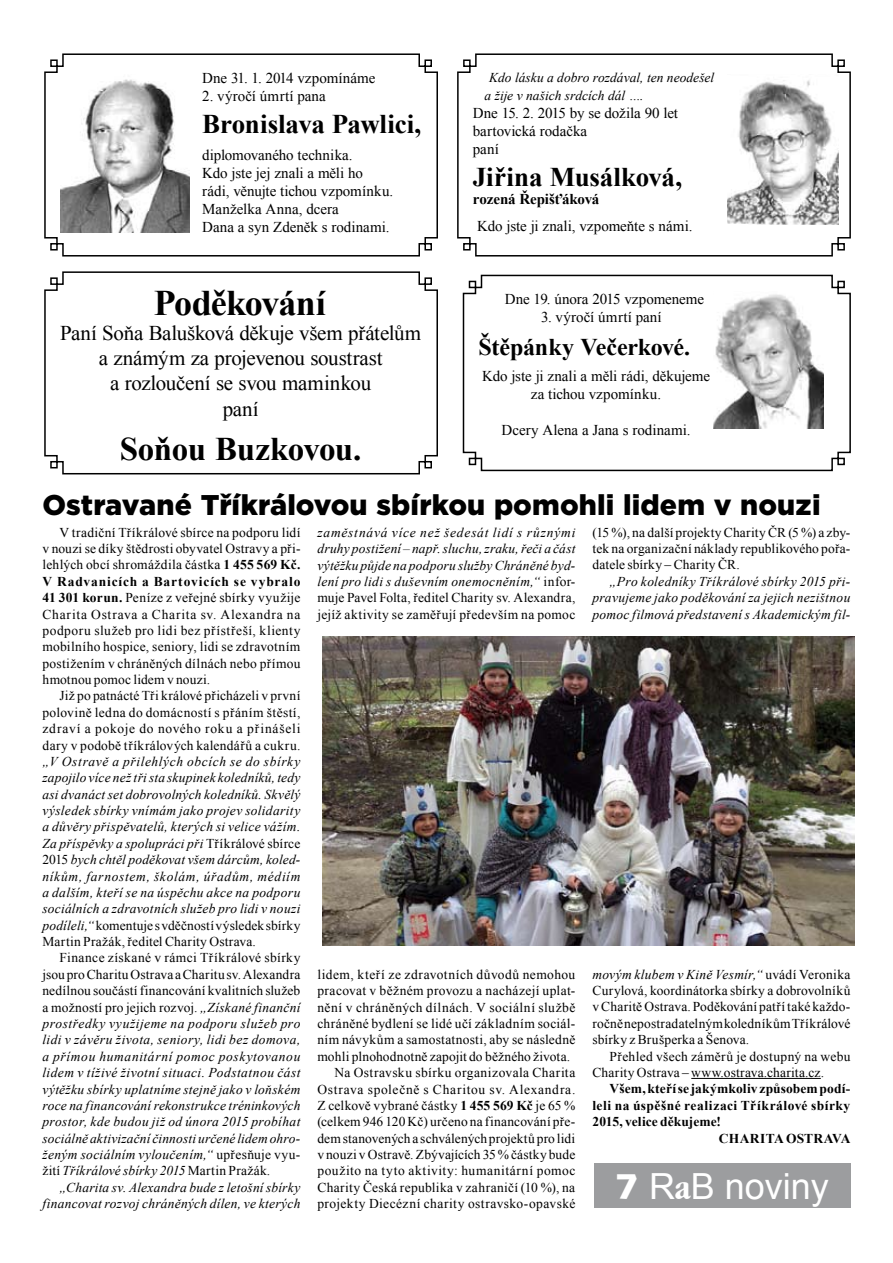
<style>
.page{position:relative;width:893px;height:1263px;background:#fff}
.page>*{position:absolute;margin:0;border:0;box-sizing:border-box;transform-origin:0 0}
.t1{font:36px "Arial";color:#fff}
.t2{font:700 36px "Times New Roman";letter-spacing:-.025em;color:#000}
.t3{font:700 33px "Times New Roman";letter-spacing:-.015em;color:#000}
.t4{font:900 28.5px "Gotham";letter-spacing:.005em;color:#000}
.t5{font:700 27px "Times New Roman";letter-spacing:-.01em;color:#000}
.t6{font:700 24px "Times New Roman";letter-spacing:-.01em;color:#000}
.t7{font:21px/25.3px "Times New Roman";letter-spacing:-.015em;color:#000;text-align:center}
.t8{font:15px/18px "Times New Roman";color:#000}
.t9{font:700 15px "Times New Roman";letter-spacing:-.01em;color:#000}
.t10{font:italic 13.5px/16.4px "Times New Roman";letter-spacing:.015em;color:#000;text-align:justify}
.t11{font:13.5px/16.4px "Times New Roman";letter-spacing:.025em;color:#000;text-align:justify}
.t12{font:13.5px "Times New Roman";letter-spacing:.005em;color:#000}
.t13{font:700 13.5px "Times New Roman";letter-spacing:.02em;color:#000}
.t14{font:13.5px "Times New Roman";letter-spacing:.045em;color:#000}
.t15{font:13.5px "Times New Roman";letter-spacing:.055em;color:#000}
.s1{font-weight:700}
.s2{font-style:normal}
.s3{font-style:italic}
.s4{font-family:"Humanst 531 Blk BTCE Black"}
.s5{font-family:"Garmd ITC Bk Cn BTCE Bold Condensed"}
</style>
<div class="page">
<div style="left:594px;top:1163px;width:256px;height:45px;background:#9c9d9f"></div>
<svg style="left:44px;top:53px;width:394px;height:204px"></svg>
<svg style="left:44px;top:271px;width:394px;height:204px"></svg>
<svg style="left:457px;top:53px;width:394px;height:204px"></svg>
<svg style="left:462px;top:274px;width:389px;height:198px"></svg>
<img style="left:60px;top:74px;width:130px;height:159px">
<img style="left:727px;top:74px;width:111px;height:150px">
<img style="left:714px;top:291px;width:110px;height:137px">
<hr style="left:691px;top:1078px;width:130px;height:1px;background:#000">
<img style="left:322px;top:637px;width:532px;height:309px">
<p class="t8" style="left:202px;top:68px;width:175px">Dne 31. 1. 2014 vzpomínáme</p>
<p class="t8" style="left:202px;top:86px;width:125px">2. výročí úmrtí pana</p>
<h3 class="t5" style="left:202px;top:106px;width:220px">Bronislava Pawlici,</h3>
<p class="t8" style="left:202px;top:146px;width:192px">diplomovaného technika.<br>Kdo jste jej znali a měli ho rádi, věnujte tichou vzpomínku.<br>Manželka Anna, dcera<br>Dana a syn Zdeněk s rodinami.</p>
<h1 class="t2" style="left:154px;top:278px;width:174px">Poděkování</h1>
<h3 class="t7" style="left:60px;top:320px;width:363px">Paní Soňa Balušková děkuje všem přátelům a známým za projevenou soustrast<br>a rozloučení se svou maminkou<br>paní</h3>
<h2 class="t3" style="left:120px;top:426px;width:243px">Soňou Buzkovou.</h2>
<p class="t10" style="left:485px;top:68px;width:231px;line-height:18px;text-indent:5px">Kdo lásku a dobro rozdával, ten neodešel a žije v našich srdcích dál ….</p>
<p class="t8" style="left:473px;top:103px;width:207px">Dne 15. 2. 2015 by se dožila 90 let bartovická rodačka<br>paní</p>
<h3 class="t5" style="left:473px;top:159px;width:211px">Jiřina Musálková,</h3>
<p class="t9" style="left:473px;top:189px;width:128px">rozená Řepišťáková</p>
<p class="t8" style="left:477px;top:217px;width:217px">Kdo jste ji znali, vzpomeňte s námi.</p>
<p class="t8" style="left:505px;top:290px;width:201px">Dne 19. února 2015 vzpomeneme</p>
<p class="t8" style="left:541px;top:308px;width:122px">3. výročí úmrtí paní</p>
<h3 class="t6" style="left:478px;top:330px;width:213px">Štěpánky Večerkové.</h3>
<p class="t8" style="left:482px;top:367px;width:230px;text-align:center">Kdo jste ji znali a měli rádi, děkujeme za tichou vzpomínku.</p>
<p class="t8" style="left:502px;top:421px;width:190px">Dcery Alena a Jana s rodinami.</p>
<h3 class="t4" style="left:43px;top:486px;width:779px">Ostravané Tříkrálovou sbírkou pomohli lidem v nouzi</h3>
<p class="t11" style="left:42px;top:524px;width:259px;text-indent:17px">V tradiční Tříkrálové sbírce na podporu lidí v nouzi se díky štědrosti obyvatel Ostravy a při&shy;lehlých obcí shromáždila částka <span class="s1">1 455 569 Kč.<br>V Radvanicích a Bartovicích se vybralo 41 301 korun.</span> Peníze z veřejné sbírky využije Charita Ostrava a Charita sv. Alexandra na podporu služeb pro lidi bez přístřeší, klienty mobilního hospice, seniory, lidi se zdravotním postižením v chráněných dílnách nebo přímou hmotnou pomoc lidem v nouzi.</p>
<p class="t11" style="left:42px;top:687px;width:259px;text-indent:17px">Již po patnácté Tři králové přicházeli v první polovině ledna do domácností s přáním štěstí, zdraví a pokoje do nového roku a přinášeli dary v podobě tříkrálových kalendářů a cukru.</p>
<p class="t10" style="left:42px;top:753px;width:259px">„V Ostravě a přilehlých obcích se do sbírky zapojilo více než tři sta skupinek koledníků, tedy asi dvanáct set dobrovolných koledníků. Skvělý výsledek sbírky vnímám jako projev solidarity a důvěry přispěvatelů, kterých si velice vážím.<br>Za příspěvky a spolupráci při <span class="s2">Tříkrálové sbírce 2015</span> bych chtěl poděkovat všem dárcům, koled&shy;níkům, farnostem, školám, úřadům, médiím a dalším, kteří se na úspěchu akce na podporu sociálních a zdravotních služeb pro lidi v nouzi podíleli,“ <span class="s2">komentuje svděčností výsledek sbírky Martin Pražák, ředitel Charity Ostrava.</span></p>
<p class="t10" style="left:42px;top:949px;width:259px;text-indent:17px"><span class="s2">Finance získané v rámci Tříkrálové sbírky jsou pro Charitu Ostrava aCharitu sv. Alexandra nedílnou součástí financování kvalitních služeb a možností pro jejich rozvoj.</span> „Získané finanční prostředky využijeme na podporu služeb pro lidi v závěru života, seniory, lidi bez domova, a přímou humanitární pomoc poskytovanou lidem v tíživé životní situaci. Podstatnou část výtěžku sbírky uplatníme stejně jako v loňském roce na financování rekonstrukce tréninkových prostor, kde budou již od února 2015 probíhat sociálně aktivizační činnosti určené lidem ohro&shy;ženým sociálním vyloučením,“ <span class="s2">upřesňuje vyu&shy;žití</span> Tříkrálové sbírky 2015 <span class="s2">Martin Pražák.</span></p>
<p class="t10" style="left:42px;top:1179px;width:259px;text-align:right">„Charita sv. Alexandra bude z letošní sbírky financovat rozvoj chráněných dílen, ve kterých</p>
<p class="t10" style="left:317px;top:524px;width:259px">zaměstnává více než šedesát lidí s různými druhy postižení – např. sluchu, zraku, řeči a část výtěžku půjde na podporu služby Chráněné byd&shy;lení pro lidi s duševním onemocněním,“ <span class="s2">infor&shy;muje Pavel Folta, ředitel Charity sv. Alexandra, jejíž aktivity se zaměřují především na pomoc</span></p>
<p class="t11" style="left:317px;top:966px;width:259px">lidem, kteří ze zdravotních důvodů nemohou</p>
<p class="t11" style="left:317px;top:982px;width:259px">pracovat v běžném provozu a nacházejí uplat-</p>
<p class="t11" style="left:317px;top:999px;width:259px">nění v chráněných dílnách. V sociální službě</p>
<p class="t11" style="left:317px;top:1015px;width:259px">chráněné bydlení se lidé učí základním sociál-</p>
<p class="t11" style="left:317px;top:1031px;width:259px">ním návykům a samostatnosti, aby se následně</p>
<p class="t12" style="left:317px;top:1047px;width:254px">mohli plnohodnotně zapojit do běžného života.</p>
<p class="t11" style="left:334px;top:1064px;width:242px">Na Ostravsku sbírku organizovala Charita</p>
<p class="t15" style="left:317px;top:1080px;width:259px">Ostrava společně s Charitou sv. Alexandra.</p>
<p class="t11" style="left:317px;top:1097px;width:259px">Z celkově vybrané částky <span class="s1">1 455 569 Kč</span> je 65 %</p>
<p class="t11" style="left:317px;top:1113px;width:259px">(celkem 946 120 Kč) určeno na financování pře-</p>
<p class="t12" style="left:317px;top:1129px;width:259px">dem stanovených a schválených projektů pro lidi</p>
<p class="t12" style="left:317px;top:1145px;width:259px">v nouzi v Ostravě. Zbývajících 35 % částky bude</p>
<p class="t14" style="left:317px;top:1162px;width:259px">použito na tyto aktivity: humanitární pomoc</p>
<p class="t11" style="left:317px;top:1179px;width:259px">Charity Česká republika v zahraničí (10 %), na</p>
<p class="t11" style="left:317px;top:1195px;width:259px">projekty Diecézní charity ostravsko-opavské</p>
<p class="t11" style="left:592px;top:524px;width:259px">(15 %), na další projekty Charity ČR (5 %) a zby&shy;tek na organizační náklady republikového pořa&shy;datele sbírky – Charity ČR.</p>
<p class="t10" style="left:592px;top:573px;width:259px;text-indent:17px">„Pro koledníky Tříkrálové sbírky 2015 při&shy;pravujeme jako poděkování za jejich nezištnou pomoc filmová představení s Akademickým fil-</p>
<p class="t11" style="left:592px;top:966px;width:259px"><span class="s3">movým klubem v Kině Vesmír,“</span> uvádí Veronika Curylová, koordinátorka sbírky a dobrovolníků vCharitě Ostrava. Poděkování patří také každo&shy;ročně nepostradatelným koledníkům Tříkrálové sbírky z Brušperka a Šenova.</p>
<p class="t11" style="left:592px;top:1048px;width:259px;text-indent:17px">Přehled všech záměrů je dostupný na webu<br>Charity Ostrava – www.ostrava.charita.cz.</p>
<p class="t13" style="left:609px;top:1079px;width:242px">Všem, kteří se jakýmkoliv způsobem podí-</p>
<p class="t13" style="left:592px;top:1096px;width:259px">leli na úspěšné realizaci Tříkrálové sbírky</p>
<p class="t13" style="left:592px;top:1112px;width:130px">2015, velice děkujeme!</p>
<p class="t13" style="left:719px;top:1129px;width:133px">CHARITA OSTRAVA</p>
<h1 class="t1" style="left:615px;top:1163px;width:215px"><span class="s4">7</span> R<span class="s5">a</span>B noviny</h1>
</div>
